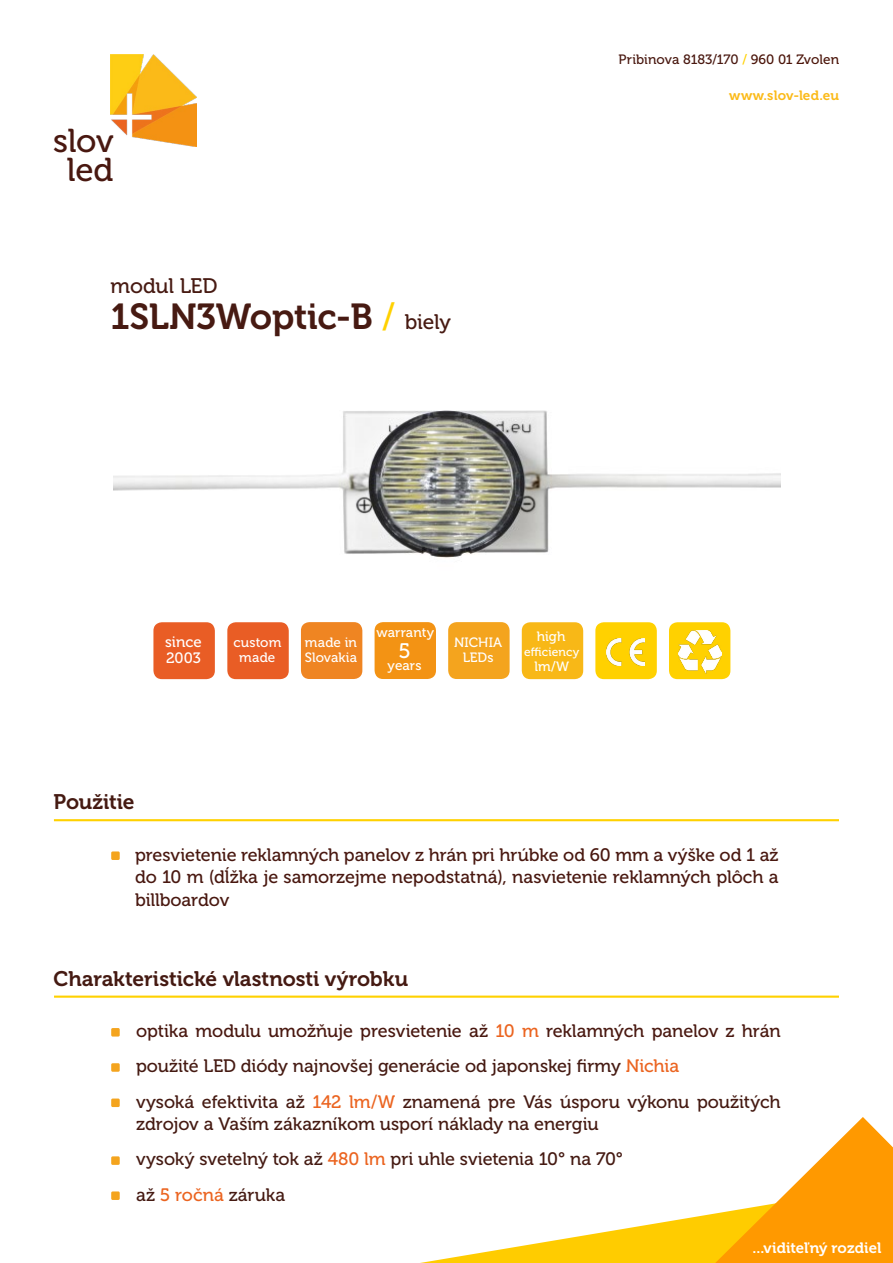
<style>
.page{position:relative;width:893px;height:1263px;background:#fff}
.page>*{position:absolute;margin:0;border:0;box-sizing:border-box;transform-origin:0 0}
.t1{font:36px "Museo 700";letter-spacing:-.01em;color:#471a12}
.t2{font:33px/29.7px "Museo 500";letter-spacing:-.01em;color:#491810;text-align:center}
.t3{font:21px "Museo 700";letter-spacing:-.005em;color:#451a12}
.t4{font:21px "Museo 500";letter-spacing:-.01em;color:#471a12}
.t5{font:21px "Museo 500";color:#fff}
.t6{font:18px/35.2px "Museo 500";letter-spacing:-.005em;color:#451a12}
.t7{font:18px/22.5px "Museo 500";letter-spacing:-.005em;color:#491810;text-align:justify}
.t8{font:15px "Museo 700";color:#fff}
.t9{font:15px/16.5px "Museo 500";color:#fff}
.t10{font:13.5px/15px "Museo 500";letter-spacing:.005em;color:#fff;text-align:center}
.t11{font:13.5px "Museo 500";color:#491810}
.t12{font:13.5px "Museo 700";letter-spacing:.005em;color:#fbba18}
.t13{font:12px "Museo 500";letter-spacing:.01em;color:#fff}
.s1{font-family:"Museo 500";color:#ffd100}
.s2{font-family:"Museo 500";font-size:21px}
.s3{color:#ffd100}
.s4{color:#4b150a}
.s5{color:#491810}
.s6{color:#eb6420}
</style>
<div class="page">
<img style="left:111px;top:54px;width:86px;height:93px">
<div style="left:111px;top:1098px;width:9px;height:9px;background:#f4a41e;border-radius:2px"></div>
<div style="left:111px;top:1063px;width:9px;height:9px;background:#f4a41e;border-radius:2px"></div>
<div style="left:111px;top:1028px;width:9px;height:8px;background:#f4a41e;border-radius:2px"></div>
<div style="left:111px;top:1156px;width:9px;height:9px;background:#f4a41e;border-radius:2px"></div>
<div style="left:111px;top:1191px;width:9px;height:9px;background:#f4a41e;border-radius:2px"></div>
<hr style="left:54px;top:819px;width:785px;height:2px;background:#ffd100">
<hr style="left:54px;top:995px;width:785px;height:3px;background:#ffd100">
<div style="left:111px;top:851px;width:9px;height:9px;background:#f4a41e;border-radius:2px"></div>
<svg style="left:420px;top:1117px;width:473px;height:146px"></svg>
<img style="left:113px;top:410px;width:667px;height:148px">
<div style="left:153px;top:622px;width:62px;height:57px;background:#e95d25;border-radius:9px"></div>
<div style="left:227px;top:622px;width:62px;height:57px;background:#e95d25;border-radius:9px"></div>
<div style="left:301px;top:622px;width:61px;height:57px;background:#ef8522;border-radius:9px"></div>
<div style="left:448px;top:622px;width:62px;height:57px;background:#f4a41e;border-radius:9px"></div>
<div style="left:522px;top:622px;width:61px;height:57px;background:#f8b817;border-radius:9px"></div>
<div style="left:595px;top:622px;width:62px;height:57px;background:#ffd100;border-radius:9px"></div>
<img style="left:607px;top:638px;width:37px;height:27px">
<div style="left:669px;top:622px;width:61px;height:57px;background:#ffd100;border-radius:9px"></div>
<img style="left:678px;top:630px;width:43px;height:43px">
<div style="left:375px;top:622px;width:61px;height:57px;background:#f39314;border-radius:9px"></div>
<h2 class="t2" style="left:53px;top:126px;width:62px">slov led</h2>
<p class="t4" style="left:111px;top:274px;width:108px">modul LED</p>
<h1 class="t1" style="left:111px;top:296px;width:342px">1SLN3Woptic-B <span class="s1">/</span> <span class="s2">biely</span></h1>
<p class="t11" style="left:618px;top:52px;width:222px">Pribinova 8183/170 <span class="s3">/</span> <span class="s4">960 01 Zvolen</span></p>
<p class="t12" style="left:729px;top:87px;width:111px">www.slov-led.eu</p>
<p class="t10" style="left:376px;top:625px;width:59px">warranty</p>
<p class="t5" style="left:398px;top:639px;width:14px">5</p>
<p class="t10" style="left:388px;top:658px;width:35px">years</p>
<p class="t9" style="left:165px;top:633px;width:38px">since<br>2003</p>
<p class="t10" style="left:233px;top:635px;width:49px">custom made</p>
<p class="t10" style="left:305px;top:635px;width:54px;text-align:left">made in<br>Slovakia</p>
<p class="t10" style="left:454px;top:635px;width:49px">NICHIA<br>LEDs</p>
<p class="t10" style="left:537px;top:629px;width:30px">high</p>
<p class="t13" style="left:524px;top:645px;width:57px">efficiency</p>
<p class="t10" style="left:534px;top:659px;width:36px">lm/W</p>
<p class="t3" style="left:54px;top:790px;width:82px">Použitie</p>
<p class="t7" style="left:135px;top:843px;width:645px">presvietenie reklamných panelov z hrán pri hrúbke od 60 mm a výške od 1 až do 10 m (dĺžka je samorzejme nepodstatná), nasvietenie reklamných plôch a billboardov</p>
<p class="t3" style="left:54px;top:967px;width:356px">Charakteristické vlastnosti výrobku</p>
<p class="t6" style="left:136px;top:1014px;width:646px"><span class="s5">optika modulu umožňuje presvietenie až</span> <span class="s6">10 m</span> <span class="s5">reklamných panelov z hrán </span>použité LED diódy najnovšej generácie od japonskej firmy <span class="s6">Nichia<br></span>vysoká efektivita až <span class="s6">142 lm/W</span> znamená pre Vás úsporu výkonu použitých</p>
<p class="t6" style="left:136px;top:1107px;width:488px">zdrojov a Vaším zákazníkom usporí náklady na energiu vysoký svetelný tok až <span class="s6">480 lm</span> pri uhle svietenia 10° na 70° až <span class="s6">5 ročná</span> záruka</p>
<p class="t8" style="left:753px;top:1239px;width:130px">...viditeľný rozdiel</p>
</div>
